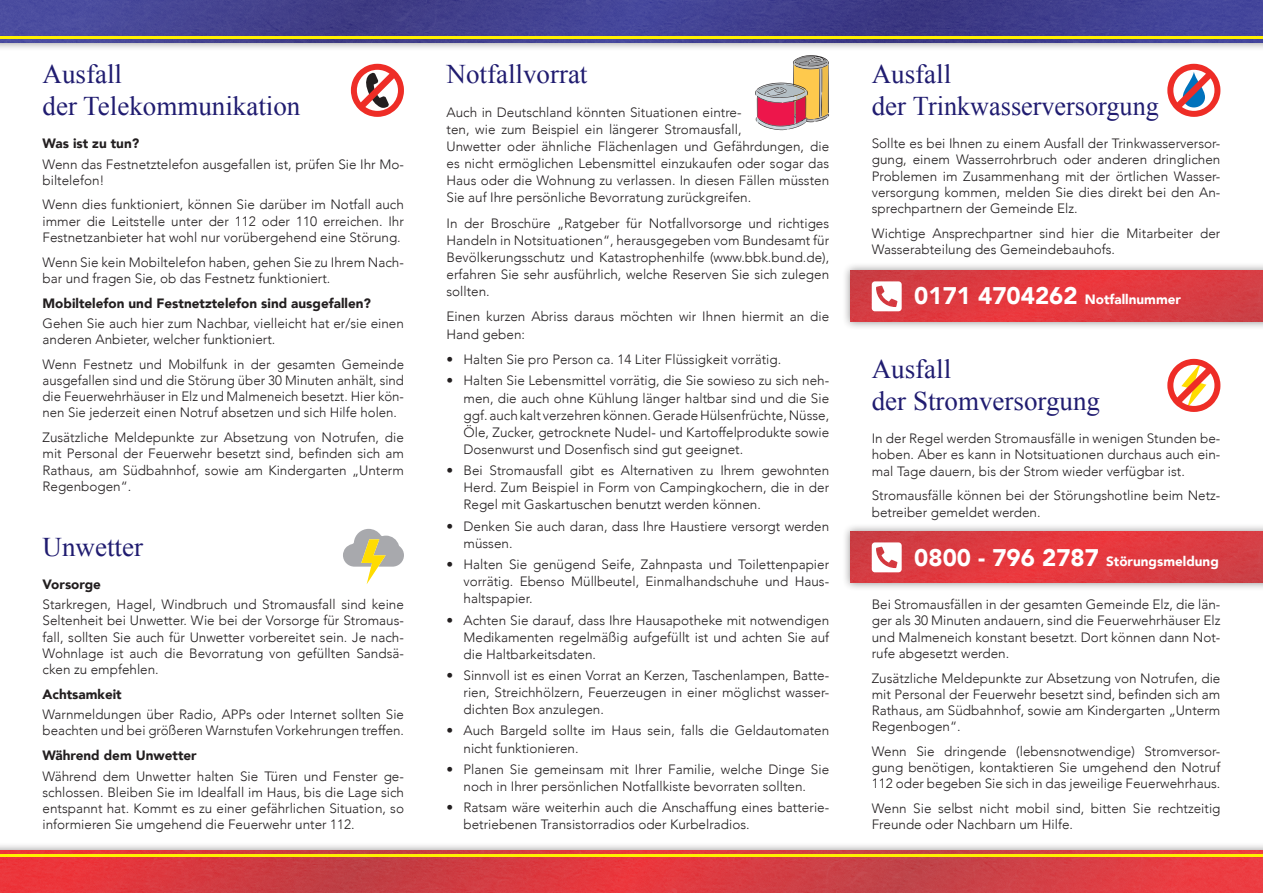
<style>
.page{position:relative;width:1263px;height:893px;background:#fff}
.page>*{position:absolute;margin:0;border:0;box-sizing:border-box;transform-origin:0 0}
.t1{font:27px/32.4px "Times New Roman";color:#201c70}
.t2{font:300 13.5px/16.2px "Avenir";color:#231f20;text-align:justify}
.t3{font:900 13.5px "Avenir";color:#231f20}
.t4{font:900 13.5px "Avenir";color:#fff}
.s1{font-size:24px}
</style>
<div class="page">
<div style="left:0;top:0;width:1263px;height:51px;background:#231f20;opacity:.5"></div>
<img style="left:0;top:0;width:1263px;height:43px">
<hr style="left:0;top:36px;width:1263px;height:2px;background:#fff101">
<div style="left:0;top:842px;width:1263px;height:51px;background:#231f20;opacity:.5"></div>
<img style="left:0;top:850px;width:1263px;height:43px">
<hr style="left:0;top:855px;width:1263px;height:2px;background:#fff101">
<svg style="left:351px;top:64px;width:53px;height:53px"></svg>
<svg style="left:1167px;top:64px;width:53px;height:53px"></svg>
<svg style="left:1167px;top:359px;width:53px;height:53px"></svg>
<svg style="left:343px;top:529px;width:61px;height:55px"></svg>
<svg style="left:755px;top:55px;width:74px;height:75px"></svg>
<div style="left:842px;top:262px;width:421px;height:68px;background:#231f20;opacity:.5"></div>
<img style="left:850px;top:271px;width:413px;height:51px">
<svg style="left:872px;top:281px;width:30px;height:30px"></svg>
<div style="left:842px;top:523px;width:421px;height:68px;background:#231f20;opacity:.5"></div>
<img style="left:850px;top:532px;width:413px;height:51px">
<svg style="left:872px;top:542px;width:30px;height:30px"></svg>
<h1 class="t1" style="left:43px;top:57px;width:259px">Ausfall<br>der Telekommunikation</h1>
<p class="t3" style="left:43px;top:132px;width:98px">Was ist zu tun?</p>
<p class="t2" style="left:43px;top:156px;width:363px">Wenn das Festnetztelefon ausgefallen ist, prüfen Sie Ihr Mo&shy;biltelefon!</p>
<p class="t2" style="left:43px;top:197px;width:363px">Wenn dies funktioniert, können Sie darüber im Notfall auch immer die Leitstelle unter der 112 oder 110 erreichen. Ihr Festnetzanbieter hat wohl nur vorübergehend eine Störung.</p>
<p class="t2" style="left:43px;top:254px;width:363px">Wenn Sie kein Mobiltelefon haben, gehen Sie zu Ihrem Nach&shy;bar und fragen Sie, ob das Festnetz funktioniert.</p>
<p class="t3" style="left:43px;top:291px;width:330px">Mobiltelefon und Festnetztelefon sind ausgefallen?</p>
<p class="t2" style="left:43px;top:315px;width:363px">Gehen Sie auch hier zum Nachbar, vielleicht hat er/sie einen anderen Anbieter, welcher funktioniert.</p>
<p class="t2" style="left:43px;top:356px;width:363px">Wenn Festnetz und Mobilfunk in der gesamten Gemeinde ausgefallen sind und die Störung über 30 Minuten anhält, sind die Feuerwehrhäuser in Elz und Malmeneich besetzt. Hier kön&shy;nen Sie jederzeit einen Notruf absetzen und sich Hilfe holen.</p>
<p class="t2" style="left:43px;top:429px;width:363px">Zusätzliche Meldepunkte zur Absetzung von Notrufen, die mit Personal der Feuerwehr besetzt sind, befinden sich am Rathaus, am Südbahnhof, sowie am Kindergarten „Unterm Regenbogen“.</p>
<h1 class="t1" style="left:43px;top:530px;width:102px">Unwetter</h1>
<p class="t3" style="left:43px;top:573px;width:60px">Vorsorge</p>
<p class="t2" style="left:43px;top:596px;width:363px">Starkregen, Hagel, Windbruch und Stromausfall sind keine Seltenheit bei Unwetter. Wie bei der Vorsorge für Stromaus&shy;fall, sollten Sie auch für Unwetter vorbereitet sein. Je nach-Wohnlage ist auch die Bevorratung von gefüllten Sandsä&shy;cken zu empfehlen.</p>
<p class="t3" style="left:43px;top:682px;width:81px">Achtsamkeit</p>
<p class="t2" style="left:43px;top:706px;width:363px">Warnmeldungen über Radio, APPs oder Internet sollten Sie beachten und bei größeren Warnstufen Vorkehrungen treffen.</p>
<p class="t3" style="left:43px;top:744px;width:156px">Während dem Unwetter</p>
<p class="t2" style="left:43px;top:768px;width:363px">Während dem Unwetter halten Sie Türen und Fenster ge&shy;schlossen. Bleiben Sie im Idealfall im Haus, bis die Lage sich entspannt hat. Kommt es zu einer gefährlichen Situation, so informieren Sie umgehend die Feuerwehr unter 112.</p>
<h1 class="t1" style="left:446px;top:57px;width:142px">Notfallvorrat</h1>
<p class="t2" style="left:446px;top:103px;width:384px;line-height:17.1px;text-align:left">Auch in Deutschland könnten Situationen eintre-<br>ten, wie zum Beispiel ein längerer Stromausfall,<br>Unwetter oder ähnliche Flächenlagen und Gefährdungen, die es nicht ermöglichen Lebensmittel einzukaufen oder sogar das Haus oder die Wohnung zu verlassen. In diesen Fällen müssten Sie auf Ihre persönliche Bevorratung zurückgreifen.</p>
<p class="t2" style="left:446px;top:214px;width:384px;line-height:17.1px">In der Broschüre „Ratgeber für Notfallvorsorge und richtiges Handeln in Notsituationen“, herausgegeben vom Bundesamt für Bevölkerungsschutz und Katastrophenhilfe (www.bbk.bund.de), erfahren Sie sehr ausführlich, welche Reserven Sie sich zulegen sollten.</p>
<p class="t2" style="left:446px;top:308px;width:384px;line-height:17.1px">Einen kurzen Abriss daraus möchten wir Ihnen hiermit an die<br>Hand geben:</p>
<p class="t2" style="left:446px;top:351px;width:336px">• Halten Sie pro Person ca. 14 Liter Flüssigkeit vorrätig.</p>
<p class="t2" style="left:463px;top:372px;width:367px;line-height:17.1px;text-indent:-17px">• Halten Sie Lebensmittel vorrätig, die Sie sowieso zu sich neh&shy;men, die auch ohne Kühlung länger haltbar sind und die Sie ggf. auch kalt verzehren können. Gerade Hülsenfrüchte, Nüsse, Öle, Zucker, getrocknete Nudel- und Kartoffelprodukte sowie Dosenwurst und Dosenfisch sind gut geeignet.</p>
<p class="t2" style="left:463px;top:462px;width:367px;line-height:17.1px;text-indent:-17px">• Bei Stromausfall gibt es Alternativen zu Ihrem gewohnten Herd. Zum Beispiel in Form von Campingkochern, die in der Regel mit Gaskartuschen benutzt werden können.</p>
<p class="t2" style="left:463px;top:517px;width:367px;line-height:17.1px;text-indent:-17px">• Denken Sie auch daran, dass Ihre Haustiere versorgt werden müssen.</p>
<p class="t2" style="left:463px;top:556px;width:367px;line-height:17.1px;text-indent:-17px">• Halten Sie genügend Seife, Zahnpasta und Toilettenpapier vorrätig. Ebenso Müllbeutel, Einmalhandschuhe und Haus&shy;haltspapier.</p>
<p class="t2" style="left:463px;top:611px;width:367px;line-height:17.1px;text-indent:-17px">• Achten Sie darauf, dass Ihre Hausapotheke mit notwendigen Medikamenten regelmäßig aufgefüllt ist und achten Sie auf die Haltbarkeitsdaten.</p>
<p class="t2" style="left:463px;top:667px;width:367px;line-height:17.1px;text-indent:-17px">• Sinnvoll ist es einen Vorrat an Kerzen, Taschenlampen, Batte&shy;rien, Streichhölzern, Feuerzeugen in einer möglichst wasser&shy;dichten Box anzulegen.</p>
<p class="t2" style="left:463px;top:722px;width:367px;line-height:17.1px;text-indent:-17px">• Auch Bargeld sollte im Haus sein, falls die Geldautomaten nicht funktionieren.</p>
<p class="t2" style="left:446px;top:761px;width:384px;line-height:17.1px;text-align:center">• Planen Sie gemeinsam mit Ihrer Familie, welche Dinge Sie noch in Ihrer persönlichen Notfallkiste bevorraten sollten.</p>
<p class="t2" style="left:463px;top:799px;width:367px;line-height:17.1px;text-indent:-17px">• Ratsam wäre weiterhin auch die Anschaffung eines batterie&shy;betriebenen Transistorradios oder Kurbelradios.</p>
<h1 class="t1" style="left:872px;top:57px;width:289px">Ausfall<br>der Trinkwasserversorgung</h1>
<p class="t2" style="left:872px;top:135px;width:350px">Sollte es bei Ihnen zu einem Ausfall der Trinkwasserversor&shy;gung, einem Wasserrohrbruch oder anderen dringlichen Problemen im Zusammenhang mit der örtlichen Wasser&shy;versorgung kommen, melden Sie dies direkt bei den An&shy;sprechpartnern der Gemeinde Elz.</p>
<p class="t2" style="left:872px;top:225px;width:350px">Wichtige Ansprechpartner sind hier die Mitarbeiter der<br>Wasserabteilung des Gemeindebauhofs.</p>
<p class="t4" style="left:914px;top:287px;width:268px"><span class="s1">0171 4704262</span> Notfallnummer</p>
<h1 class="t1" style="left:872px;top:352px;width:230px">Ausfall<br>der Stromversorgung</h1>
<p class="t2" style="left:872px;top:430px;width:350px">In der Regel werden Stromausfälle in wenigen Stunden be&shy;hoben. Aber es kann in Notsituationen durchaus auch ein&shy;mal Tage dauern, bis der Strom wieder verfügbar ist.</p>
<p class="t2" style="left:872px;top:488px;width:350px">Stromausfälle können bei der Störungshotline beim Netz&shy;betreiber gemeldet werden.</p>
<p class="t4" style="left:914px;top:550px;width:306px"><span class="s1">0800 - 796 2787</span> Störungsmeldung</p>
<p class="t2" style="left:872px;top:596px;width:350px">Bei Stromausfällen in der gesamten Gemeinde Elz, die län&shy;ger als 30 Minuten andauern, sind die Feuerwehrhäuser Elz und Malmeneich konstant besetzt. Dort können dann Not&shy;rufe abgesetzt werden.</p>
<p class="t2" style="left:872px;top:670px;width:350px">Zusätzliche Meldepunkte zur Absetzung von Notrufen, die mit Personal der Feuerwehr besetzt sind, befinden sich am Rathaus, am Südbahnhof, sowie am Kindergarten „Unterm Regenbogen“.</p>
<p class="t2" style="left:872px;top:743px;width:350px">Wenn Sie dringende (lebensnotwendige) Stromversor&shy;gung benötigen, kontaktieren Sie umgehend den Notruf 112 oder begeben Sie sich in das jeweilige Feuerwehrhaus.</p>
<p class="t2" style="left:872px;top:800px;width:350px">Wenn Sie selbst nicht mobil sind, bitten Sie rechtzeitig<br>Freunde oder Nachbarn um Hilfe.</p>
</div>
